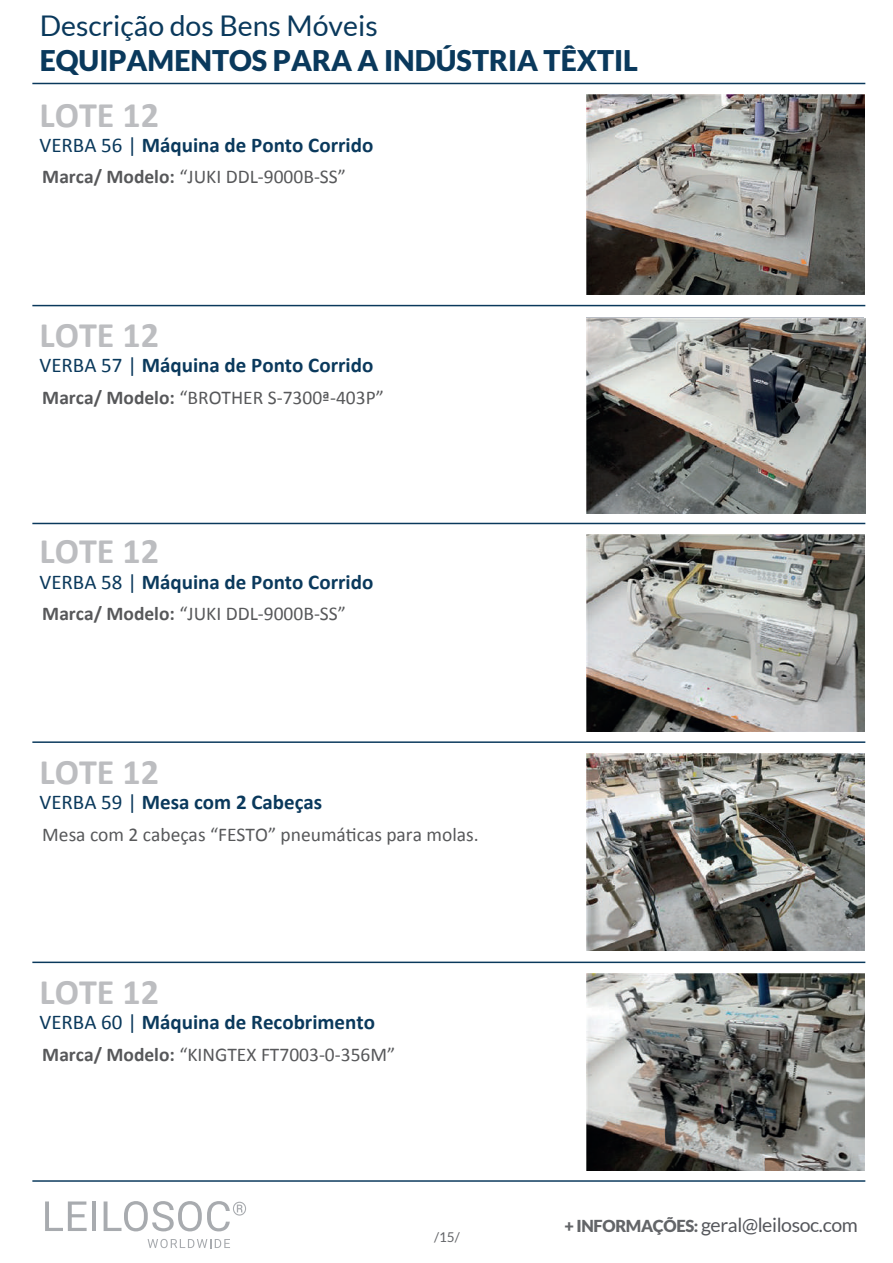
<style>
.page{position:relative;width:893px;height:1263px;background:#fff}
.page>*{position:absolute;margin:0;border:0;box-sizing:border-box;transform-origin:0 0}
.t1{font:700 36px "Calibri";color:#bcbdc0}
.t2{font:900 28.5px "Lato";color:#0a395c}
.t3{font:28.5px "Lato";color:#0a395c}
.t4{font:700 21px "Calibri";color:#0a395c}
.t5{font:19.5px "Calibri";color:#57585a}
.t6{font:19.5px "Lato";letter-spacing:-.02em;color:#55575c}
.t7{font:13.5px "Lato";color:#636568}
.s1{font-weight:400}
.s2{font-weight:700}
.s3{font-weight:900;font-size:16.5px;color:#636568}
</style>
<div class="page">
<svg style="left:45px;top:1201px;width:42px;height:30px"></svg>
<hr style="left:92px;top:1201px;width:4px;height:30px;background:#a8abaf">
<svg style="left:104px;top:1201px;width:142px;height:30px"></svg>
<svg style="left:148px;top:1239px;width:82px;height:9px"></svg>
<hr style="left:32px;top:83px;width:833px;height:1px;background:#0a395c">
<hr style="left:32px;top:1180px;width:833px;height:2px;background:#0a395c">
<hr style="left:32px;top:741px;width:833px;height:2px;background:#0a395c">
<hr style="left:32px;top:523px;width:833px;height:1px;background:#0a395c">
<hr style="left:32px;top:305px;width:833px;height:1px;background:#0a395c">
<hr style="left:32px;top:961px;width:833px;height:2px;background:#0a395c">
<img style="left:587px;top:95px;width:277px;height:200px">
<img style="left:587px;top:318px;width:278px;height:196px">
<img style="left:587px;top:534px;width:277px;height:197px">
<img style="left:587px;top:754px;width:277px;height:196px">
<img style="left:587px;top:974px;width:277px;height:197px">
<h2 class="t3" style="left:40px;top:10px;width:339px">Descrição dos Bens Móveis</h2>
<h2 class="t2" style="left:40px;top:43px;width:600px">EQUIPAMENTOS PARA A INDÚSTRIA TÊXTIL</h2>
<h1 class="t1" style="left:39px;top:89px;width:121px">LOTE 12</h1>
<p class="t4" style="left:39px;top:130px;width:335px"><span class="s1">VERBA 56 |</span> Máquina de Ponto Corrido</p>
<p class="t5" style="left:42px;top:165px;width:305px"><span class="s2">Marca/ Modelo:</span> “JUKI DDL-9000B-SS”</p>
<h1 class="t1" style="left:39px;top:310px;width:121px">LOTE 12</h1>
<p class="t4" style="left:39px;top:351px;width:335px"><span class="s1">VERBA 57 |</span> Máquina de Ponto Corrido</p>
<p class="t5" style="left:42px;top:385px;width:343px"><span class="s2">Marca/ Modelo:</span> “BROTHER S-7300ª-403P”</p>
<h1 class="t1" style="left:39px;top:526px;width:121px">LOTE 12</h1>
<p class="t4" style="left:39px;top:567px;width:335px"><span class="s1">VERBA 58 |</span> Máquina de Ponto Corrido</p>
<p class="t5" style="left:42px;top:602px;width:305px"><span class="s2">Marca/ Modelo:</span> “JUKI DDL-9000B-SS”</p>
<h1 class="t1" style="left:39px;top:746px;width:121px">LOTE 12</h1>
<p class="t4" style="left:39px;top:787px;width:284px"><span class="s1">VERBA 59 |</span> Mesa com 2 Cabeças</p>
<p class="t5" style="left:42px;top:822px;width:438px">Mesa com 2 cabeças “FESTO” pneumáticas para molas.</p>
<h1 class="t1" style="left:39px;top:966px;width:121px">LOTE 12</h1>
<p class="t4" style="left:39px;top:1007px;width:337px"><span class="s1">VERBA 60 |</span> Máquina de Recobrimento</p>
<p class="t5" style="left:42px;top:1042px;width:354px"><span class="s2">Marca/ Modelo:</span> “KINGTEX FT7003-0-356M”</p>
<p class="t7" style="left:434px;top:1230px;width:27px">/15/</p>
<p class="t6" style="left:564px;top:1214px;width:295px"><span class="s3">+ INFORMAÇÕES:</span> geral@leilosoc.com</p>
</div>
